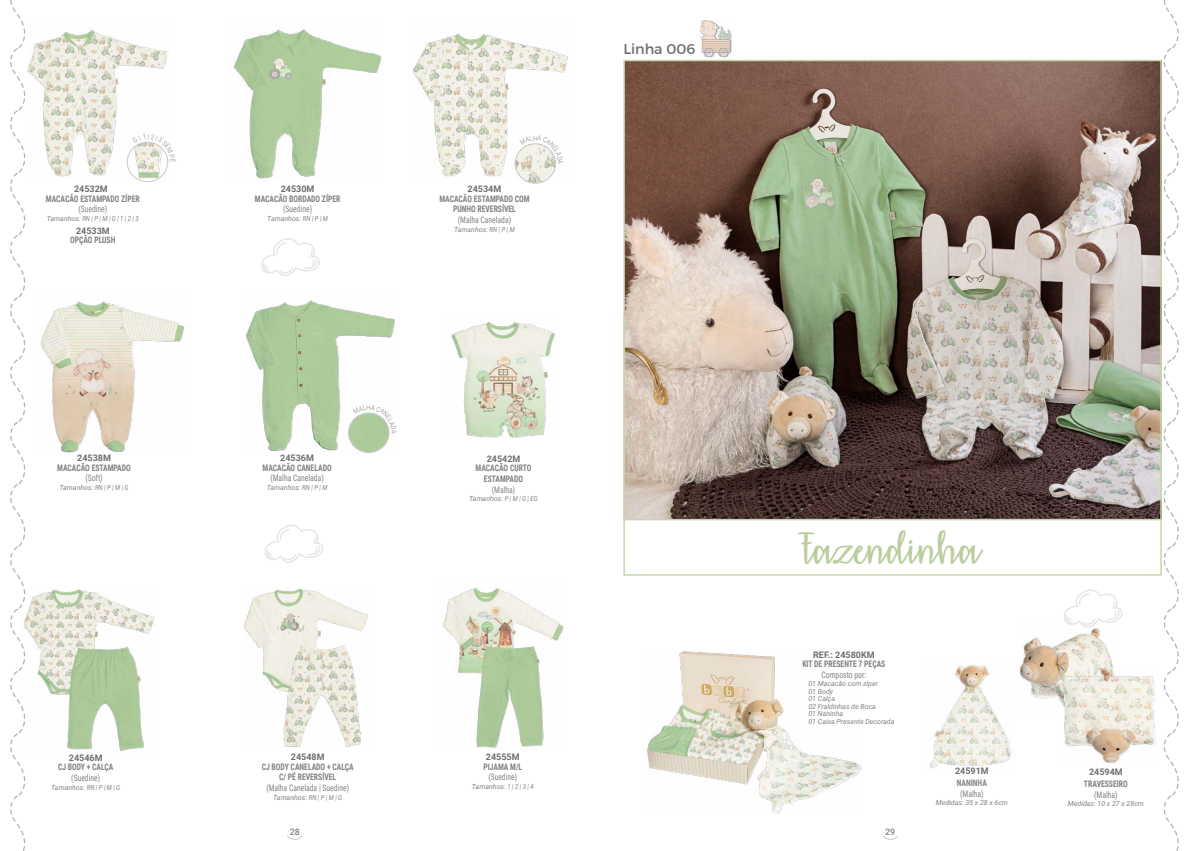
<style>
.page{position:relative;width:1191px;height:851px;background:#fff}
.page>*{position:absolute;margin:0;border:0;box-sizing:border-box;transform-origin:0 0}
.t1{font:45px "Affectionately Yours";color:#b9cd9e}
.t2{font:14.4px "Montserrat";color:#6d6e71}
.t3{font:700 9px/10.8px "Roboto Condensed";color:#808285;text-align:center;scale:.85 1}
.t4{font:9px "Roboto Condensed";color:#808285;scale:.85 1}
.t5{font:700 9px "Roboto";color:#6d6e71}
.t6{font:500 9px "Roboto";color:#808285}
.t7{font:italic 7px/7.5px "Roboto";color:#808285}
</style>
<div class="page">
<svg style="left:287px;top:835px;width:15px;height:4px"></svg>
<svg style="left:883px;top:835px;width:15px;height:4px"></svg>
<img style="left:412px;top:33px;width:156px;height:144px">
<img style="left:40px;top:300px;width:145px;height:153px">
<img style="left:245px;top:300px;width:150px;height:153px">
<img style="left:234px;top:29px;width:148px;height:150px">
<img style="left:28px;top:29px;width:141px;height:148px">
<img style="left:515px;top:144px;width:40px;height:39px">
<div style="left:515px;top:143px;width:41px;height:40px;border:1px solid #c7c8ca;border-radius:50%"></div>
<img style="left:348px;top:413px;width:41px;height:39px">
<div style="left:348px;top:413px;width:41px;height:39px;border:1px solid #c7c8ca;border-radius:50%"></div>
<img style="left:451px;top:322px;width:105px;height:116px">
<img style="left:244px;top:588px;width:124px;height:159px">
<img style="left:442px;top:588px;width:122px;height:160px">
<img style="left:25px;top:589px;width:130px;height:162px">
<svg style="left:10px;top:0;width:15px;height:850px"></svg>
<svg style="left:261px;top:238px;width:59px;height:38px"></svg>
<svg style="left:265px;top:525px;width:58px;height:38px"></svg>
<img style="left:929px;top:665px;width:83px;height:104px">
<img style="left:647px;top:651px;width:214px;height:162px">
<div style="left:623px;top:315px;width:538px;height:260px;background:#fff;border:2px solid #c5d6a9"></div>
<img style="left:626px;top:63px;width:532px;height:454px">
<div style="left:623px;top:60px;width:538px;height:460px;border:2px solid #c5d6a9"></div>
<div style="left:700px;top:20px;width:32px;height:38px;background:#000;opacity:.25"></div>
<img style="left:700px;top:20px;width:31px;height:37px">
<svg style="left:1163px;top:0;width:15px;height:850px"></svg>
<svg style="left:1064px;top:589px;width:59px;height:33px"></svg>
<img style="left:1020px;top:621px;width:94px;height:81px">
<img style="left:1061px;top:668px;width:95px;height:95px">
<img style="left:127px;top:142px;width:41px;height:40px">
<div style="left:127px;top:142px;width:41px;height:40px;border:1px solid #c7c8ca;border-radius:50%"></div>
<svg style="left:520px;top:135px;width:43px;height:29px"></svg>
<svg style="left:353px;top:404px;width:42px;height:29px"></svg>
<svg style="left:132px;top:134px;width:37px;height:28px"></svg>
<h2 class="t2" style="left:623px;top:40px;width:73px">Linha 006</h2>
<p class="t5" style="left:74px;top:182px;width:35px">24532M</p>
<p class="t3" style="left:46px;top:193px;width:112px">MACACÃO ESTAMPADO ZÍPER</p>
<p class="t4" style="left:78px;top:203px;width:36px">(Suedine)</p>
<p class="t7" style="left:47px;top:214px;width:93px">Tamanhos: RN | P | M | G | 1 | 2 | 3</p>
<p class="t5" style="left:76px;top:224px;width:35px">24533M</p>
<p class="t3" style="left:70px;top:234px;width:55px">OPÇÃO PLUSH</p>
<p class="t5" style="left:281px;top:182px;width:35px">24530M</p>
<p class="t3" style="left:255px;top:193px;width:102px">MACACÃO BORDADO ZÍPER</p>
<p class="t4" style="left:283px;top:203px;width:36px">(Suedine)</p>
<p class="t7" style="left:267px;top:214px;width:62px">Tamanhos: RN | P | M</p>
<p class="t5" style="left:467px;top:182px;width:35px">24534M</p>
<p class="t3" style="left:439px;top:193px;width:108px">MACACÃO ESTAMPADO COM<br>PUNHO REVERSÍVEL</p>
<p class="t4" style="left:458px;top:214px;width:64px">(Malha Canelada)</p>
<p class="t7" style="left:454px;top:225px;width:62px">Tamanhos: RN | P | M</p>
<p class="t5" style="left:77px;top:451px;width:35px">24538M</p>
<p class="t5" style="left:280px;top:451px;width:35px">24536M</p>
<p class="t3" style="left:57px;top:461px;width:88px">MACACÃO ESTAMPADO</p>
<p class="t4" style="left:85px;top:472px;width:22px">(Soft)</p>
<p class="t7" style="left:60px;top:483px;width:71px">Tamanhos: RN | P | M | G</p>
<p class="t3" style="left:262px;top:461px;width:83px">MACACÃO CANELADO</p>
<p class="t4" style="left:270px;top:472px;width:64px">(Malha Canelada)</p>
<p class="t7" style="left:267px;top:483px;width:62px">Tamanhos: RN | P | M</p>
<p class="t5" style="left:486px;top:452px;width:35px">24542M</p>
<p class="t3" style="left:475px;top:462px;width:67px">MACACÃO CURTO<br>ESTAMPADO</p>
<p class="t4" style="left:492px;top:483px;width:29px">(Malha)</p>
<p class="t7" style="left:469px;top:494px;width:70px">Tamanhos: P | M | G | EG</p>
<p class="t5" style="left:69px;top:751px;width:35px">24546M</p>
<p class="t3" style="left:58px;top:761px;width:67px">CJ BODY + CALÇA</p>
<p class="t4" style="left:71px;top:771px;width:36px">(Suedine)</p>
<p class="t7" style="left:51px;top:783px;width:71px">Tamanhos: RN | P | M | G</p>
<p class="t5" style="left:291px;top:750px;width:35px">24548M</p>
<p class="t5" style="left:486px;top:750px;width:35px">24555M</p>
<p class="t3" style="left:262px;top:760px;width:110px">CJ BODY CANELADO + CALÇA<br>C/ PÉ REVERSÍVEL</p>
<p class="t4" style="left:266px;top:781px;width:99px">(Malha Canelada | Suedine)</p>
<p class="t7" style="left:273px;top:793px;width:71px">Tamanhos: RN | P | M | G</p>
<p class="t3" style="left:483px;top:760px;width:47px">PIJAMA M/L</p>
<p class="t4" style="left:488px;top:770px;width:36px">(Suedine)</p>
<p class="t7" style="left:472px;top:782px;width:63px">Tamanhos: 1 | 2 | 3 | 4</p>
<h1 class="t1" style="left:804px;top:524px;width:179px">Fazendinha</h1>
<p class="t5" style="left:813px;top:648px;width:63px">REF.: 24580KM</p>
<p class="t3" style="left:802px;top:658px;width:99px">KIT DE PRESENTE 7 PEÇAS</p>
<p class="t4" style="left:821px;top:668px;width:54px">Composto por:</p>
<p class="t7" style="left:808px;top:679px;width:88px">01 Macacão com zíper<br>01 Body<br>01 Calça<br>02 Fraldinhas de Boca<br>01 Naninha<br>01 Caixa Presente Decorada</p>
<p class="t5" style="left:955px;top:764px;width:35px">24591M</p>
<p class="t5" style="left:1089px;top:765px;width:35px">24594M</p>
<p class="t3" style="left:956px;top:777px;width:37px">NANINHA</p>
<p class="t4" style="left:960px;top:787px;width:29px">(Malha)</p>
<p class="t7" style="left:935px;top:798px;width:74px">Medidas: 35 x 28 x 6cm</p>
<p class="t3" style="left:1084px;top:777px;width:53px">TRAVESSEIRO</p>
<p class="t4" style="left:1094px;top:788px;width:29px">(Malha)</p>
<p class="t7" style="left:1067px;top:799px;width:78px">Medidas: 10 x 27 x 28cm</p>
<p class="t6" style="left:290px;top:825px;width:12px">28</p>
<p class="t6" style="left:885px;top:825px;width:12px">29</p>
</div>
